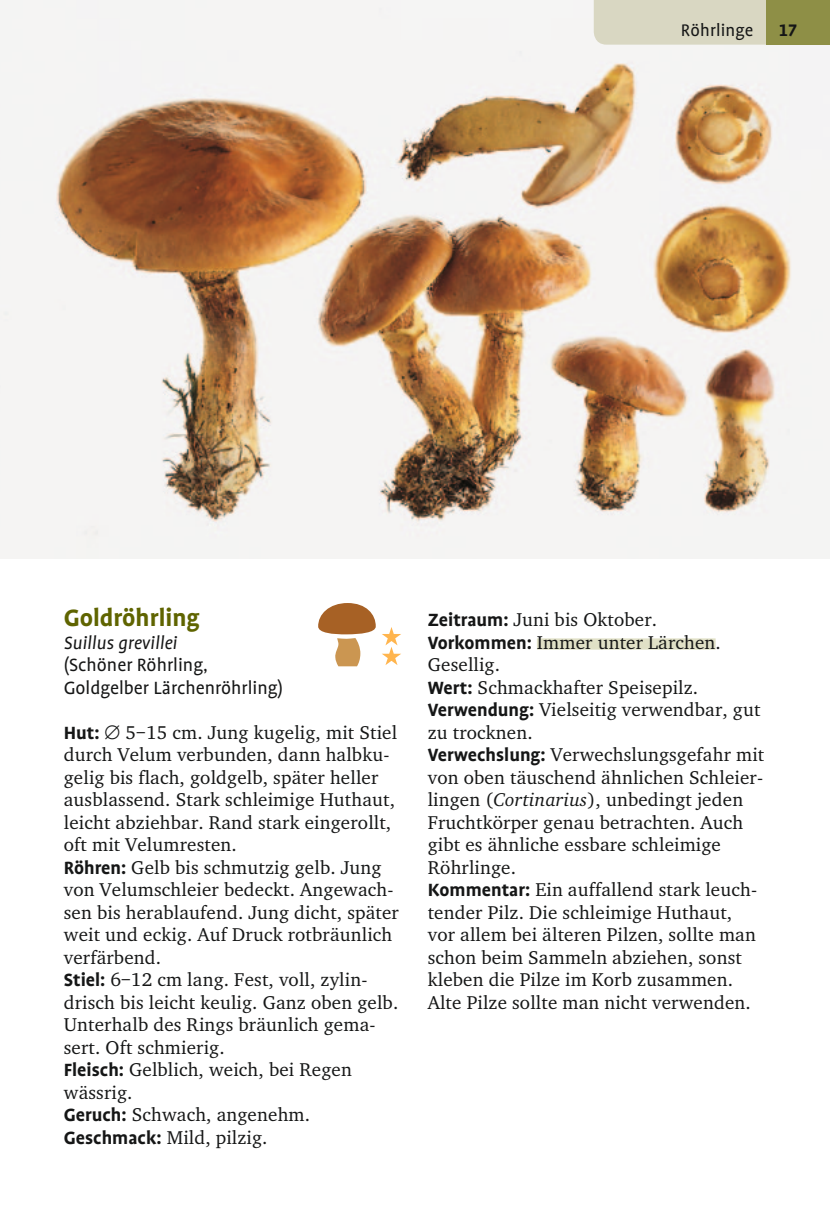
<style>
.page{position:relative;width:830px;height:1212px;background:#fff}
.page>*{position:absolute;margin:0;border:0;box-sizing:border-box;transform-origin:0 0}
.t1{font:700 27px "UV Profile Tab";color:#5f6400}
.t2{font:20.25px/22.5px "UV Profile Tab";color:#151616}
.t3{font:italic 20.25px "UV Profile Tab";color:#151616}
.t4{font:19.12px/22.5px "UV Charter";letter-spacing:.01em;color:#151616}
.t5{font:19.12px "UV Profile Tab";letter-spacing:.01em;color:#151616}
.t6{font:700 19.12px "UV Profile Tab";color:#151616}
.s1{font-family:"UV Profile Tab";font-weight:700;font-size:20.25px}
.s2{font-style:italic}
</style>
<div class="page">
<img style="left:0;top:0;width:829px;height:558px">
<div style="left:593px;top:0;width:172px;height:45px;background:#d9d7c2"></div>
<div style="left:765px;top:0;width:64px;height:45px;background:#8e8f46"></div>
<svg style="left:318px;top:603px;width:83px;height:63px"></svg>
<div style="left:536px;top:638px;width:179px;height:12px;background:#e0e0c6"></div>
<p class="t5" style="left:680px;top:20px;width:74px">Röhrlinge</p>
<p class="t6" style="left:778px;top:20px;width:20px">17</p>
<h1 class="t1" style="left:64px;top:603px;width:137px">Goldröhrling</h1>
<p class="t3" style="left:64px;top:632px;width:115px">Suillus grevillei</p>
<p class="t2" style="left:64px;top:654px;width:220px">(Schöner Röhrling,<br>Goldgelber Lärchenröhrling)</p>
<p class="t4" style="left:64px;top:720px;width:336px"><span class="s1">Hut:</span> ∅ 5–15 cm. Jung kugelig, mit Stiel durch Velum verbunden, dann halbku&shy;gelig bis flach, goldgelb, später heller ausblassend. Stark schleimige Huthaut, leicht abziehbar. Rand stark eingerollt, oft mit Velumresten.<br><span class="s1">Röhren:</span> Gelb bis schmutzig gelb. Jung von Velumschleier bedeckt. Angewach&shy;sen bis herablaufend. Jung dicht, später weit und eckig. Auf Druck rotbräunlich verfärbend.<br><span class="s1">Stiel:</span> 6–12 cm lang. Fest, voll, zylin&shy;drisch bis leicht keulig. Ganz oben gelb.<br>Unterhalb des Rings bräunlich gema&shy;sert. Oft schmierig.<br><span class="s1">Fleisch:</span> Gelblich, weich, bei Regen wässrig.<br><span class="s1">Geruch:</span> Schwach, angenehm.<br><span class="s1">Geschmack:</span> Mild, pilzig.</p>
<p class="t4" style="left:427px;top:608px;width:338px"><span class="s1">Zeitraum:</span> Juni bis Oktober.<br><span class="s1">Vorkommen:</span> Immer unter Lärchen.<br>Gesellig.<br><span class="s1">Wert:</span> Schmackhafter Speisepilz.<br><span class="s1">Verwendung:</span> Vielseitig verwendbar, gut zu trocknen.<br><span class="s1">Verwechslung:</span> Verwechslungsgefahr mit von oben täuschend ähnlichen Schleier&shy;lingen (<span class="s2">Cortinarius</span>), unbedingt jeden Fruchtkörper genau betrachten. Auch gibt es ähnliche essbare schleimige Röhrlinge.<br><span class="s1">Kommentar:</span> Ein auffallend stark leuch&shy;tender Pilz. Die schleimige Huthaut, vor allem bei älteren Pilzen, sollte man schon beim Sammeln abziehen, sonst kleben die Pilze im Korb zusammen.<br>Alte Pilze sollte man nicht verwenden.</p>
</div>
